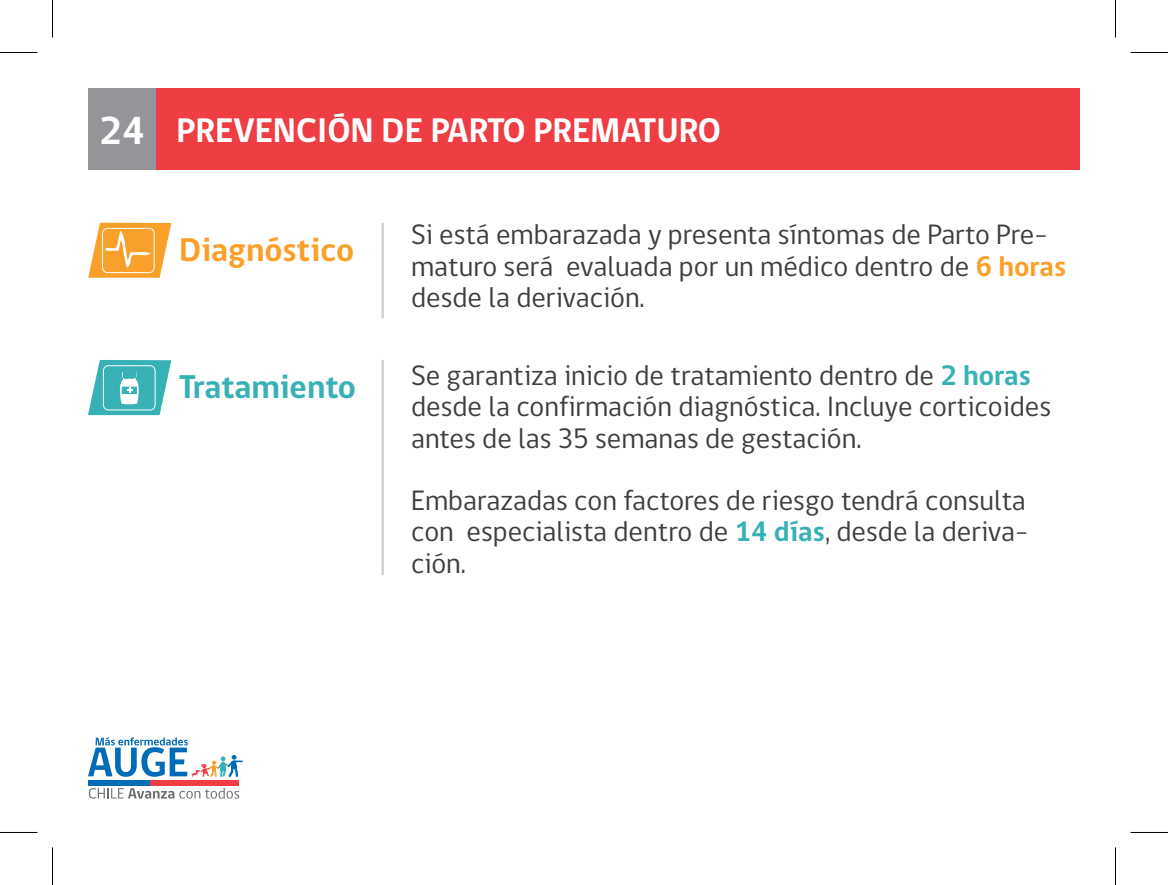
<style>
.page{position:relative;width:1168px;height:885px;background:#fff}
.page>*{position:absolute;margin:0;border:0;box-sizing:border-box;transform-origin:0 0}
.t1{font:700 40px "gob CL";color:#fff}
.t2{font:700 35px "gob CL";color:#fff}
.t3{font:700 33.75px "gob CL";color:#f9a02b}
.t4{font:700 33.75px "gob CL";color:#38b1b6}
.t5{font:28.75px/31.2px "gob CL";color:#3e3e3f}
.s1{font-weight:700;color:#f9a02b}
.s2{font-weight:700;color:#38b1b6}
</style>
<div class="page">
<div style="left:88px;top:88px;width:68px;height:81px;background:#939598"></div>
<div style="left:156px;top:88px;width:924px;height:81px;background:#ee3d43"></div>
<div style="left:89px;top:780px;width:61px;height:5px;background:#006cb7"></div>
<div style="left:150px;top:780px;width:89px;height:5px;background:#ee3d43"></div>
<svg style="left:89px;top:788px;width:150px;height:10px"></svg>
<svg style="left:88px;top:737px;width:155px;height:40px"></svg>
<svg style="left:88px;top:223px;width:83px;height:55px"></svg>
<hr style="left:381px;top:223px;width:3px;height:95px;background:#d1d2d4">
<svg style="left:88px;top:360px;width:83px;height:55px"></svg>
<hr style="left:381px;top:360px;width:3px;height:215px;background:#d1d2d4">
<hr style="left:0;top:52px;width:38px;height:1px;background:#000">
<hr style="left:1130px;top:52px;width:38px;height:1px;background:#000">
<hr style="left:0;top:832px;width:38px;height:1px;background:#000">
<hr style="left:1130px;top:832px;width:38px;height:1px;background:#000">
<hr style="left:52px;top:0;width:1px;height:38px;background:#000">
<hr style="left:52px;top:847px;width:1px;height:38px;background:#000">
<hr style="left:1115px;top:0;width:1px;height:38px;background:#000">
<hr style="left:1115px;top:847px;width:1px;height:38px;background:#000">
<p class="t1" style="left:99px;top:103px;width:47px">24</p>
<p class="t2" style="left:177px;top:106px;width:546px">PREVENCIÓN DE PARTO PREMATURO</p>
<p class="t3" style="left:179px;top:226px;width:177px">Diagnóstico</p>
<p class="t5" style="left:411px;top:220px;width:657px">Si está embarazada y presenta síntomas de Parto Pre&shy;maturo será evaluada por un médico dentro de <span class="s1">6 horas </span>desde la derivación.</p>
<p class="t4" style="left:179px;top:363px;width:179px">Tratamiento</p>
<p class="t5" style="left:411px;top:360px;width:642px">Se garantiza inicio de tratamiento dentro de <span class="s2">2 horas </span>desde la confirmación diagnóstica. Incluye corticoides antes de las 35 semanas de gestación.</p>
<p class="t5" style="left:411px;top:485px;width:619px;text-align:justify">Embarazadas con factores de riesgo tendrá consulta con especialista dentro de <span class="s2">14 días</span>, desde la deriva&shy;ción.</p>
</div>
